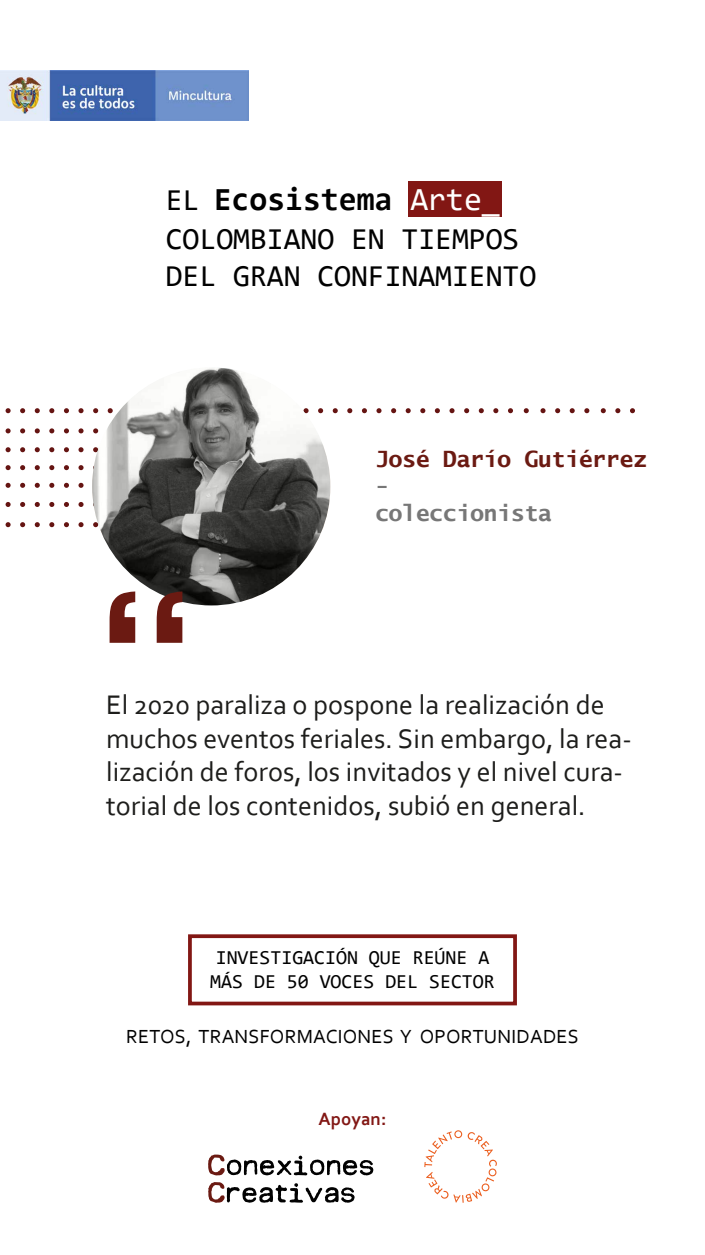
<style>
.page{position:relative;width:705px;height:1255px;background:#fff}
.page>*{position:absolute;margin:0;border:0;box-sizing:border-box;transform-origin:0 0}
.t1{font:700 32.5px "Consolas";color:#010101}
.t2{font:30.56px/36.7px "Consolas";color:#010101}
.t3{font:28.12px/33.8px "Corbel";color:#1d1d1b}
.t4{font:700 22.5px "Lucida Sans Typewriter";color:#6b1a12}
.t5{font:700 22.5px/27px "Lucida Sans Typewriter";color:#777}
.t6{font:19.88px/23.9px "Consolas";color:#010101}
.t7{font:19.88px "Corbel";letter-spacing:.01em;color:#010101}
.t8{font:700 18.62px "Corbel";color:#821714}
.s1{font-weight:400;font-size:30.56px}
.s2{font-weight:400;color:#fff}
</style>
<div class="page">
<div style="left:407px;top:181px;width:94px;height:36px;background:#821714"></div>
<svg style="left:208px;top:1155px;width:165px;height:21px"></svg>
<svg style="left:208px;top:1182px;width:147px;height:21px"></svg>
<svg style="left:424px;top:1130px;width:73px;height:73px"></svg>
<img style="left:0;top:71px;width:248px;height:50px">
<div style="left:188px;top:934px;width:328px;height:71px;border:4px solid #821714"></div>
<svg style="left:6px;top:522px;width:5px;height:5px"></svg>
<svg style="left:6px;top:502px;width:5px;height:5px"></svg>
<svg style="left:6px;top:483px;width:5px;height:5px"></svg>
<svg style="left:6px;top:465px;width:5px;height:5px"></svg>
<svg style="left:6px;top:447px;width:5px;height:5px"></svg>
<svg style="left:20px;top:522px;width:5px;height:5px"></svg>
<svg style="left:20px;top:502px;width:5px;height:5px"></svg>
<svg style="left:20px;top:483px;width:5px;height:5px"></svg>
<svg style="left:20px;top:465px;width:5px;height:5px"></svg>
<svg style="left:20px;top:447px;width:5px;height:5px"></svg>
<svg style="left:35px;top:522px;width:5px;height:5px"></svg>
<svg style="left:35px;top:502px;width:5px;height:5px"></svg>
<svg style="left:35px;top:483px;width:5px;height:5px"></svg>
<svg style="left:35px;top:465px;width:5px;height:5px"></svg>
<svg style="left:35px;top:447px;width:5px;height:5px"></svg>
<svg style="left:49px;top:522px;width:5px;height:5px"></svg>
<svg style="left:49px;top:502px;width:5px;height:5px"></svg>
<svg style="left:49px;top:483px;width:5px;height:5px"></svg>
<svg style="left:49px;top:465px;width:5px;height:5px"></svg>
<svg style="left:49px;top:447px;width:5px;height:5px"></svg>
<svg style="left:64px;top:522px;width:5px;height:5px"></svg>
<svg style="left:64px;top:502px;width:5px;height:5px"></svg>
<svg style="left:64px;top:483px;width:5px;height:5px"></svg>
<svg style="left:64px;top:465px;width:5px;height:5px"></svg>
<svg style="left:64px;top:447px;width:5px;height:5px"></svg>
<svg style="left:78px;top:522px;width:5px;height:5px"></svg>
<svg style="left:78px;top:502px;width:5px;height:5px"></svg>
<svg style="left:78px;top:483px;width:5px;height:5px"></svg>
<svg style="left:78px;top:465px;width:5px;height:5px"></svg>
<svg style="left:78px;top:447px;width:5px;height:5px"></svg>
<svg style="left:6px;top:428px;width:5px;height:5px"></svg>
<svg style="left:6px;top:408px;width:5px;height:5px"></svg>
<svg style="left:20px;top:428px;width:5px;height:5px"></svg>
<svg style="left:20px;top:408px;width:5px;height:5px"></svg>
<svg style="left:35px;top:428px;width:5px;height:5px"></svg>
<svg style="left:35px;top:408px;width:5px;height:5px"></svg>
<svg style="left:49px;top:428px;width:5px;height:5px"></svg>
<svg style="left:49px;top:408px;width:5px;height:5px"></svg>
<svg style="left:64px;top:428px;width:5px;height:5px"></svg>
<svg style="left:64px;top:408px;width:5px;height:5px"></svg>
<svg style="left:78px;top:428px;width:5px;height:5px"></svg>
<svg style="left:78px;top:408px;width:5px;height:5px"></svg>
<svg style="left:332px;top:408px;width:5px;height:5px"></svg>
<svg style="left:347px;top:408px;width:5px;height:5px"></svg>
<svg style="left:362px;top:408px;width:5px;height:5px"></svg>
<svg style="left:376px;top:408px;width:5px;height:5px"></svg>
<svg style="left:391px;top:408px;width:5px;height:5px"></svg>
<svg style="left:405px;top:408px;width:5px;height:5px"></svg>
<svg style="left:420px;top:408px;width:5px;height:5px"></svg>
<svg style="left:434px;top:408px;width:6px;height:5px"></svg>
<svg style="left:449px;top:408px;width:5px;height:5px"></svg>
<svg style="left:464px;top:408px;width:5px;height:5px"></svg>
<svg style="left:478px;top:408px;width:5px;height:5px"></svg>
<svg style="left:493px;top:408px;width:5px;height:5px"></svg>
<svg style="left:508px;top:408px;width:5px;height:5px"></svg>
<svg style="left:523px;top:408px;width:5px;height:5px"></svg>
<svg style="left:540px;top:408px;width:5px;height:5px"></svg>
<svg style="left:555px;top:408px;width:5px;height:5px"></svg>
<svg style="left:569px;top:408px;width:5px;height:5px"></svg>
<svg style="left:584px;top:408px;width:5px;height:5px"></svg>
<svg style="left:600px;top:408px;width:5px;height:5px"></svg>
<svg style="left:615px;top:408px;width:5px;height:5px"></svg>
<svg style="left:630px;top:408px;width:4px;height:5px"></svg>
<svg style="left:92px;top:368px;width:238px;height:237px"></svg>
<svg style="left:109px;top:591px;width:73px;height:52px"></svg>
<p class="t1" style="left:166px;top:178px;width:335px"><span class="s1">EL</span> Ecosistema <span class="s2">Arte_</span></p>
<p class="t2" style="left:166px;top:220px;width:372px">COLOMBIANO EN TIEMPOS<br>DEL GRAN CONFINAMIENTO</p>
<p class="t4" style="left:375px;top:446px;width:273px">José Darío Gutiérrez</p>
<p class="t5" style="left:375px;top:472px;width:178px">- coleccionista</p>
<p class="t3" style="left:106px;top:687px;width:527px">El 2020 paraliza o pospone la realización de muchos eventos feriales. Sin embargo, la rea&shy;lización de foros, los invitados y el nivel cura&shy;torial de los contenidos, subió en general.</p>
<p class="t6" style="left:210px;top:945px;width:286px">INVESTIGACIÓN QUE REÚNE A<br>MÁS DE 50 VOCES DEL SECTOR</p>
<p class="t7" style="left:126px;top:1024px;width:454px">RETOS, TRANSFORMACIONES Y OPORTUNIDADES</p>
<p class="t8" style="left:318px;top:1107px;width:69px">Apoyan:</p>
</div>
